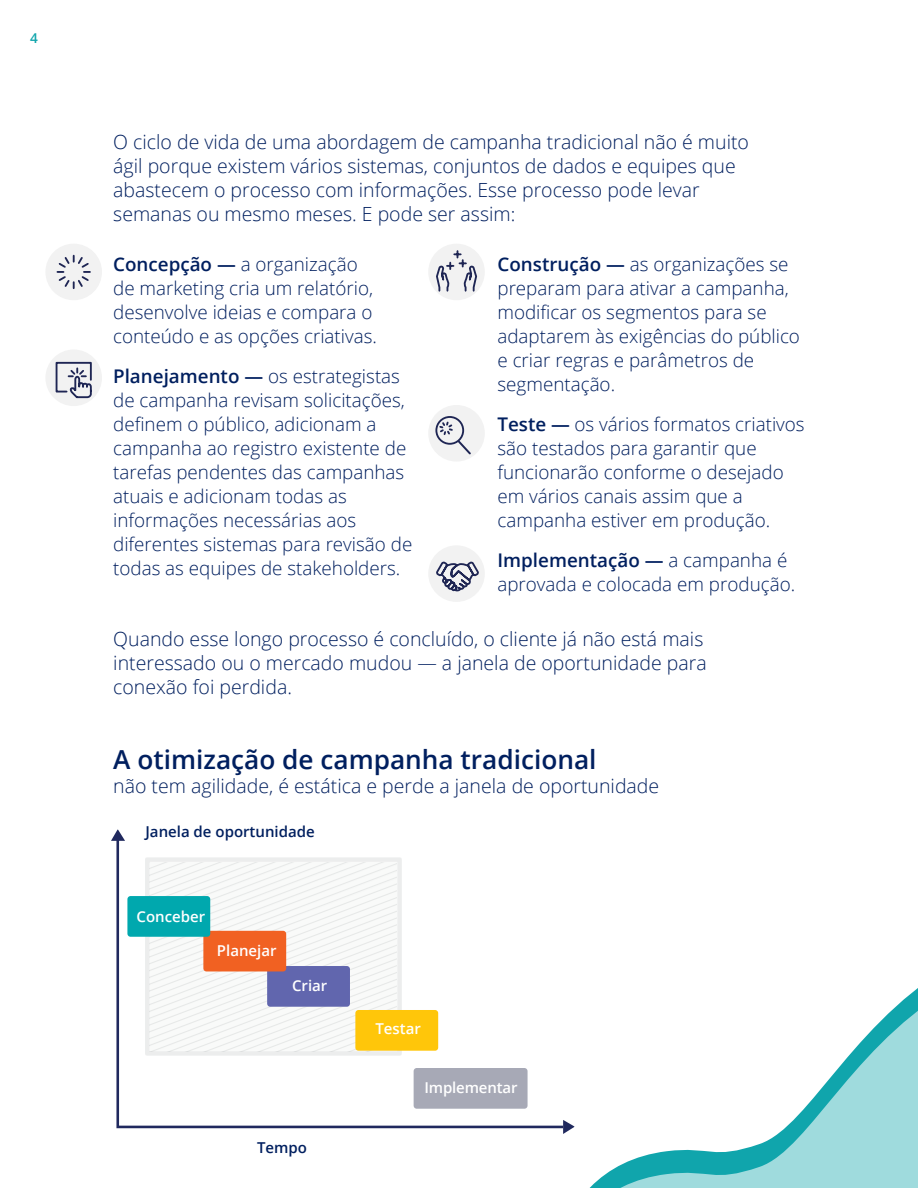
<style>
.page{position:relative;width:918px;height:1188px;background:#fff}
.page>*{position:absolute;margin:0;border:0;box-sizing:border-box;transform-origin:0 0}
.t1{font:600 26.25px "Open Sans";color:#001f5f}
.t2{font:300 19.5px/24px "Open Sans";color:#001f5f}
.t3{font:300 18.75px/24px "Open Sans";color:#001f5f}
.t4{font:600 15px "Open Sans";color:#fff}
.t5{font:600 15px "Open Sans";color:#001f5f}
.t6{font:600 13.5px "Open Sans";color:#10a5ac}
.s1{font-weight:600}
</style>
<div class="page">
<svg style="left:574px;top:988px;width:344px;height:200px"></svg>
<div style="left:45px;top:350px;width:57px;height:56px;background:#f2f2f2;border-radius:50%"></div>
<svg style="left:55px;top:361px;width:37px;height:38px"></svg>
<div style="left:428px;top:244px;width:57px;height:56px;background:#f2f2f2;border-radius:50%"></div>
<svg style="left:436px;top:250px;width:41px;height:42px"></svg>
<div style="left:428px;top:545px;width:57px;height:57px;background:#f2f2f2;border-radius:50%"></div>
<svg style="left:436px;top:561px;width:43px;height:31px"></svg>
<div style="left:45px;top:244px;width:57px;height:56px;background:#f2f2f2;border-radius:50%"></div>
<svg style="left:56px;top:254px;width:35px;height:35px"></svg>
<div style="left:428px;top:405px;width:57px;height:57px;background:#f2f2f2;border-radius:50%"></div>
<div style="left:435px;top:416px;width:29px;height:29px;border:2px solid #1f2654;border-radius:50%"></div>
<svg style="left:438px;top:420px;width:33px;height:35px"></svg>
<svg style="left:116px;top:841px;width:447px;height:288px"></svg>
<div style="left:267px;top:966px;width:83px;height:41px;background:#6166ae;border-radius:3px"></div>
<div style="left:355px;top:1010px;width:83px;height:41px;background:#ffc60a;border-radius:3px"></div>
<div style="left:414px;top:1068px;width:114px;height:41px;background:#a7a9b6;border-radius:3px"></div>
<svg style="left:111px;top:830px;width:14px;height:11px"></svg>
<svg style="left:563px;top:1120px;width:11px;height:14px"></svg>
<div style="left:203px;top:931px;width:83px;height:40px;background:#f16122;border-radius:3px"></div>
<div style="left:127px;top:896px;width:83px;height:41px;background:#00a8ae;border-radius:3px"></div>
<p class="t6" style="left:30px;top:29px;width:9px">4</p>
<p class="t2" style="left:113px;top:129px;width:637px">O ciclo de vida de uma abordagem de campanha tradicional não é muito ágil porque existem vários sistemas, conjuntos de dados e equipes que abastecem o processo com informações. Esse processo pode levar semanas ou mesmo meses. E pode ser assim:</p>
<p class="t3" style="left:113px;top:252px;width:265px;text-indent:-26px"><span class="s1">• Concepção —</span> a organização de marketing cria um relatório, desenvolve ideias e compara o conteúdo e as opções criativas.</p>
<p class="t3" style="left:113px;top:364px;width:301px;text-indent:-26px"><span class="s1">• Planejamento —</span> os estrategistas de campanha revisam solicitações, definem o público, adicionam a campanha ao registro existente de tarefas pendentes das campanhas atuais e adicionam todas as informações necessárias aos diferentes sistemas para revisão de todas as equipes de stakeholders.</p>
<p class="t3" style="left:497px;top:252px;width:304px;text-indent:-26px"><span class="s1">• Construção —</span> as organizações se preparam para ativar a campanha, modificar os segmentos para se adaptarem às exigências do público e criar regras e parâmetros de segmentação.</p>
<p class="t3" style="left:497px;top:412px;width:309px;text-indent:-26px"><span class="s1">• Teste —</span> os vários formatos criativos são testados para garantir que funcionarão conforme o desejado em vários canais assim que a campanha estiver em produção.</p>
<p class="t3" style="left:497px;top:548px;width:299px;text-indent:-26px"><span class="s1">• Implementação —</span> a campanha é aprovada e colocada em produção.</p>
<p class="t2" style="left:113px;top:627px;width:595px">Quando esse longo processo é concluído, o cliente já não está mais interessado ou o mercado mudou — a janela de oportunidade para conexão foi perdida.</p>
<h1 class="t1" style="left:113px;top:741px;width:485px">A otimização de campanha tradicional</h1>
<p class="t2" style="left:113px;top:773px;width:547px">não tem agilidade, é estática e perde a janela de oportunidade</p>
<p class="t5" style="left:146px;top:821px;width:171px">Janela de oportunidade</p>
<p class="t4" style="left:137px;top:906px;width:70px">Conceber</p>
<p class="t4" style="left:217px;top:941px;width:61px">Planejar</p>
<p class="t4" style="left:292px;top:975px;width:37px">Criar</p>
<p class="t5" style="left:257px;top:1138px;width:51px">Tempo</p>
<p class="t4" style="left:375px;top:1019px;width:47px">Testar</p>
<p class="t4" style="left:424px;top:1077px;width:95px">Implementar</p>
</div>
